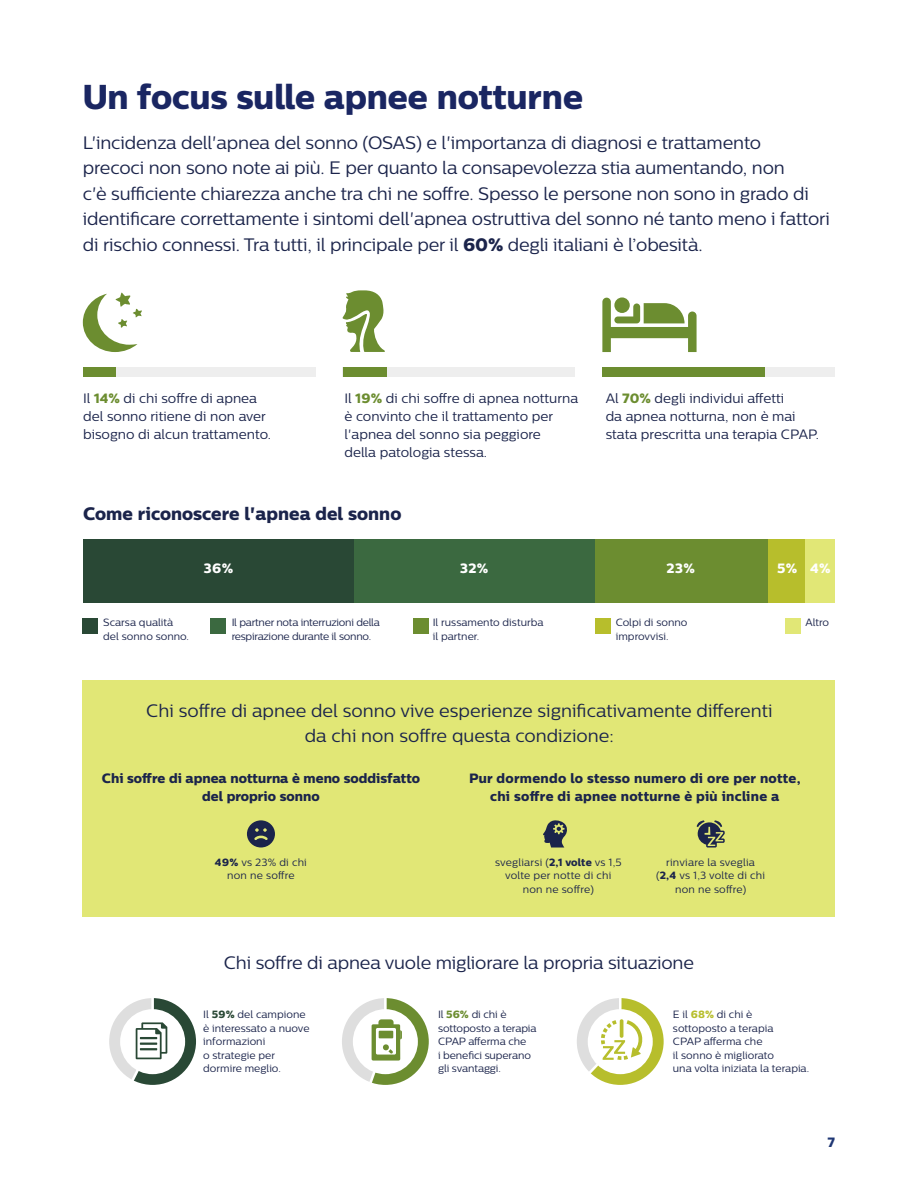
<style>
.page{position:relative;width:918px;height:1188px;background:#fff}
.page>*{position:absolute;margin:0;border:0;box-sizing:border-box;transform-origin:0 0}
.t1{font:34.5px "Centrale Sans X Bold";letter-spacing:-.005em;color:#1a2662}
.t2{font:18px/25.5px "Centrale Sans";letter-spacing:-.01em;color:#1b244b}
.t3{font:18px "Centrale Sans X Bold";color:#1b244b}
.t4{font:13.5px/18px "Centrale Sans";color:#1b244b}
.t5{font:13.5px/18px "Centrale Sans X Bold";letter-spacing:.015em;color:#1b244b;text-align:center}
.t6{font:13.5px "Centrale Sans X Bold";color:#fff}
.t7{font:13.5px "Centrale Sans X Bold";color:#1f3774}
.t8{font:10.5px/13.5px "Centrale Sans";color:#1b244b}
.t9{font:10.5px/13.5px "Centrale Sans";letter-spacing:.02em;color:#1b244b;text-align:center}
.t10{font:10.5px/13.5px "Centrale Sans";letter-spacing:-.025em;color:#1b244b}
.s1{font-family:"Centrale Sans X Bold"}
.s2{font-family:"Centrale Sans X Bold";color:#6c8d30}
.s3{font-family:"Centrale Sans X Bold";color:#294835}
.s4{font-family:"Centrale Sans X Bold";color:#b7be2c}
</style>
<div class="page">
<div style="left:805px;top:540px;width:30px;height:63px;background:#e1e776"></div>
<div style="left:715px;top:540px;width:90px;height:63px;background:#b7be2c"></div>
<div style="left:594px;top:540px;width:173px;height:63px;background:#6c8d30"></div>
<div style="left:354px;top:540px;width:241px;height:63px;background:#3b6940"></div>
<div style="left:83px;top:540px;width:271px;height:63px;background:#294835"></div>
<div style="left:83px;top:618px;width:15px;height:16px;background:#294835"></div>
<div style="left:211px;top:618px;width:15px;height:16px;background:#3b6940"></div>
<div style="left:413px;top:618px;width:15px;height:16px;background:#6c8d30"></div>
<div style="left:596px;top:618px;width:15px;height:16px;background:#b7be2c"></div>
<div style="left:786px;top:618px;width:15px;height:16px;background:#e1e776"></div>
<div style="left:82px;top:680px;width:753px;height:237px;background:#e1e776"></div>
<svg style="left:697px;top:820px;width:28px;height:28px"></svg>
<svg style="left:543px;top:820px;width:24px;height:28px"></svg>
<svg style="left:247px;top:820px;width:28px;height:28px"></svg>
<svg style="left:83px;top:292px;width:59px;height:60px"></svg>
<svg style="left:602px;top:298px;width:95px;height:54px"></svg>
<div style="left:83px;top:367px;width:233px;height:10px;background:#eee"></div>
<div style="left:83px;top:367px;width:33px;height:10px;background:#6c8d30"></div>
<div style="left:343px;top:367px;width:232px;height:10px;background:#eee"></div>
<div style="left:343px;top:367px;width:44px;height:10px;background:#6c8d30"></div>
<div style="left:603px;top:367px;width:232px;height:10px;background:#eee"></div>
<div style="left:603px;top:367px;width:162px;height:10px;background:#6c8d30"></div>
<svg style="left:342px;top:290px;width:43px;height:62px"></svg>
<svg style="left:109px;top:998px;width:87px;height:87px"></svg>
<svg style="left:346px;top:998px;width:83px;height:87px"></svg>
<div style="left:379px;top:1031px;width:14px;height:7px;background:#6c8d30"></div>
<svg style="left:577px;top:998px;width:87px;height:87px"></svg>
<h1 class="t1" style="left:83px;top:75px;width:502px">Un focus sulle apnee notturne</h1>
<p class="t2" style="left:83px;top:130px;width:749px">L'incidenza dell'apnea del sonno (OSAS) e l'importanza di diagnosi e trattamento<br>precoci non sono note ai più. E per quanto la consapevolezza stia aumentando, non<br>c'è sufficiente chiarezza anche tra chi ne soffre. Spesso le persone non sono in grado di identificare correttamente i sintomi dell'apnea ostruttiva del sonno né tanto meno i fattori di rischio connessi. Tra tutti, il principale per il <span class="s1">60%</span> degli italiani è l’obesità.</p>
<p class="t4" style="left:83px;top:389px;width:189px">Il <span class="s2">14%</span> di chi soffre di apnea del sonno ritiene di non aver bisogno di alcun trattamento.</p>
<p class="t4" style="left:344px;top:389px;width:235px">Il <span class="s2">19%</span> di chi soffre di apnea notturna è convinto che il trattamento per l'apnea del sonno sia peggiore<br>della patologia stessa.</p>
<p class="t4" style="left:606px;top:389px;width:215px">Al <span class="s2">70%</span> degli individui affetti<br>da apnea notturna, non è mai stata prescritta una terapia CPAP.</p>
<p class="t3" style="left:83px;top:503px;width:320px">Come riconoscere l'apnea del sonno</p>
<p class="t6" style="left:203px;top:560px;width:31px">36%</p>
<p class="t6" style="left:460px;top:560px;width:30px">32%</p>
<p class="t6" style="left:667px;top:560px;width:30px">23%</p>
<p class="t6" style="left:777px;top:560px;width:55px">5% 4%</p>
<p class="t8" style="left:103px;top:616px;width:87px">Scarsa qualità del sonno sonno.</p>
<p class="t10" style="left:232px;top:616px;width:150px">Il partner nota interruzioni della respirazione durante il sonno.</p>
<p class="t8" style="left:433px;top:616px;width:112px">Il russamento disturba il partner.</p>
<p class="t8" style="left:616px;top:616px;width:73px">Colpi di sonno improvvisi.</p>
<p class="t8" style="left:805px;top:616px;width:25px">Altro</p>
<p class="t2" style="left:146px;top:698px;width:628px;text-align:center">Chi soffre di apnee del sonno vive esperienze significativamente differenti da chi non soffre questa condizione:</p>
<p class="t5" style="left:102px;top:769px;width:320px">Chi soffre di apnea notturna è meno soddisfatto del proprio sonno</p>
<p class="t5" style="left:469px;top:769px;width:333px">Pur dormendo lo stesso numero di ore per notte, chi soffre di apnee notturne è più incline a</p>
<p class="t9" style="left:215px;top:855px;width:93px"><span class="s1">49%</span> vs 23% di chi non ne soffre</p>
<p class="t9" style="left:495px;top:855px;width:128px">svegliarsi (<span class="s1">2,1 volte</span> vs 1,5 volte per notte di chi non ne soffre)</p>
<p class="t9" style="left:656px;top:855px;width:111px">rinviare la sveglia (<span class="s1">2,4</span> vs 1,3 volte di chi non ne soffre)</p>
<p class="t2" style="left:224px;top:950px;width:472px">Chi soffre di apnea vuole migliorare la propria situazione</p>
<p class="t8" style="left:203px;top:1008px;width:108px">Il <span class="s3">59%</span> del campione è interessato a nuove informazioni<br>o strategie per dormire meglio.</p>
<p class="t8" style="left:438px;top:1008px;width:100px">Il <span class="s2">56%</span> di chi è sottoposto a terapia<br>CPAP afferma che<br>i benefici superano gli svantaggi.</p>
<p class="t8" style="left:673px;top:1008px;width:138px">E il <span class="s4">68%</span> di chi è<br>sottoposto a terapia<br>CPAP afferma che<br>il sonno è migliorato<br>una volta iniziata la terapia.</p>
<p class="t7" style="left:828px;top:1134px;width:9px">7</p>
</div>
